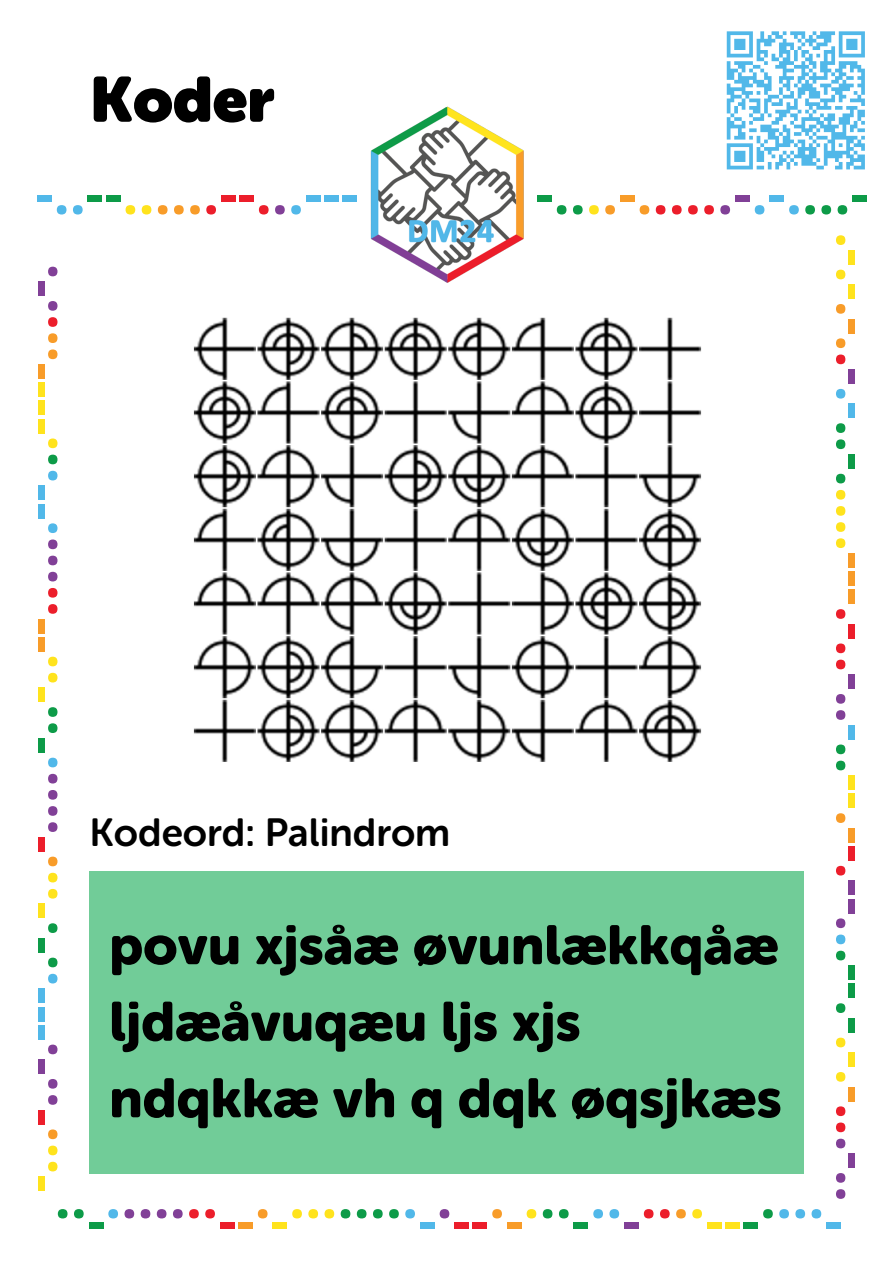
<style>
.page{position:relative;width:894px;height:1264px;background:#fff}
.page>*{position:absolute;margin:0;border:0;box-sizing:border-box;transform-origin:0 0}
.t1{font:63px "Museo Sans Rounded";color:#000}
.t2{font:700 56.55px "Open Sans";color:#0d9b48}
.t3{font:700 56.55px "Open Sans";color:#ffe31d}
.t4{font:700 56.55px "Open Sans";color:#814097}
.t5{font:700 56.55px "Open Sans";color:#51b8e9}
.t6{font:54.75px/76.5px "Museo Sans Rounded 900";color:#000}
.t7{font:39px "Museo Sans Rounded 700";color:#000}
.s1{color:#0d9b48}
.s2{color:#ffe31d}
.s3{color:#f89c29}
.s4{color:#ec1e2b}
.s5{color:#814097}
.s6{color:#51b8e9}
</style>
<div class="page">
<img style="left:370px;top:106px;width:154px;height:177px">
<div style="left:89px;top:871px;width:715px;height:303px;background:#71cc98"></div>
<img style="left:193px;top:317px;width:509px;height:445px">
<svg style="left:726px;top:31px;width:139px;height:139px"></svg>
<p class="t1" style="left:90px;top:63px;width:185px">Koder</p>
<p class="t5" style="left:35px;top:153px;width:325px">-..<span class="s1">--</span><span class="s2">..</span><span class="s3">...</span><span class="s4">.--.</span><span class="s5">.</span>.---</p>
<p class="t2" style="left:535px;top:153px;width:335px">-..<span class="s2">.</span><span class="s3">.-.</span><span class="s4">....</span><span class="s5">.-</span><span class="s6">.-.</span>...-</p>
<p class="t3" style="left:896px;top:232px;width:971px;rotate:90deg">.-.-<span class="s3">.-.</span><span class="s4">.</span><span class="s5">-</span><span class="s6">.-</span><span class="s1">..-.</span>....<span class="s3">---</span><span class="s4">.-..</span><span class="s5">-..</span><span class="s6">-</span><span class="s1">..</span>--<span class="s3">.-</span><span class="s4">-.</span><span class="s5">--.</span><span class="s6">.</span><span class="s1">.--.-</span>.-.<span class="s3">-</span><span class="s4">..</span><span class="s5">.-..</span></p>
<p class="t2" style="left:842px;top:1270px;width:789px;rotate:-180deg">..-<span class="s6">.</span><span class="s5">....</span><span class="s4">..-</span><span class="s3">-.</span><span class="s2">-...</span>....<span class="s6">.-</span><span class="s5">.</span><span class="s4">--</span><span class="s3">.-</span><span class="s2">.</span>..-<span class="s6">..</span><span class="s5">-</span><span class="s4">..</span><span class="s3">.</span><span class="s2">.--</span>-.<span class="s6">...-</span></p>
<p class="t4" style="left:-4px;top:1192px;width:930px;rotate:-90deg"><span class="s2">-..</span><span class="s3">.</span><span class="s4">-</span>..-.<span class="s6">---.</span><span class="s1">.-.</span><span class="s2">-..</span><span class="s3">.</span><span class="s4">-</span>....<span class="s6">.</span><span class="s1">-..</span><span class="s2">-..</span><span class="s3">--</span><span class="s4">..</span>...<span class="s6">.--.</span><span class="s1">.</span><span class="s2">.---</span><span class="s3">-..</span><span class="s4">.</span>.-.</p>
<p class="t7" style="left:89px;top:808px;width:362px">Kodeord: Palindrom</p>
<p class="t6" style="left:109px;top:907px;width:674px">povu xjsåæ øvunlækkqåæ ljdæåvuqæu ljs xjs ndqkkæ vh q dqk øqsjkæs</p>
</div>
